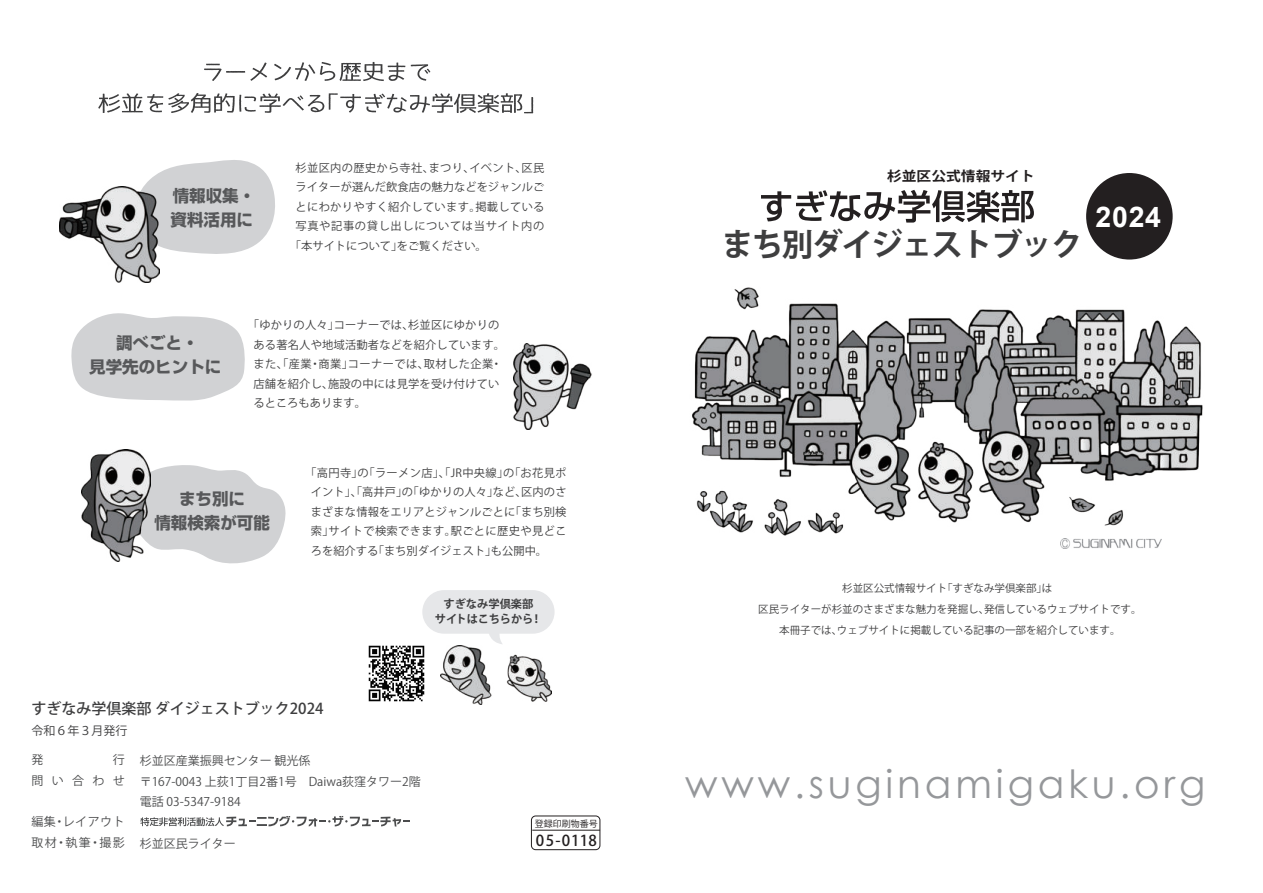
<style>
.page{position:relative;width:1263px;height:893px;background:#fff}
.page>*{position:absolute;margin:0;border:0;box-sizing:border-box;transform-origin:0 0}
.t1{font:39px "Century Gothic";letter-spacing:.1em;color:#95979a}
.t2{font:700 31.5px "Koz Go Pr 6 N";letter-spacing:-.05em;color:#3e3e3f}
.t3{font:700 28.5px "Arial";color:#fff}
.t4{font:700 16.5px/24px "G Shin Go";color:#57585a;text-align:center}
.t5{font:500 15px "Koz Go Pr 6 N";color:#3e3e3f}
.t6{font:500 15px "Koz Go Pr 6 N";letter-spacing:.04em;color:#231f20}
.t7{font:700 13.5px "Koz Go Pr 6 N";color:#231f20;scale:1.09 1}
.t8{font:12px/20.7px "Koz Go Pr 6 N";color:#4b4c4d}
.t9{font:12px/20.7px "Koz Go Pr 6 N";letter-spacing:.04em;color:#4b4c4d}
.t10{font:12px "Koz Go Pr 6 N";color:#3e3e3f}
.t11{font:11.25px/19.5px "Koz Go Pr 6 N";letter-spacing:.015em;color:#3e3e3f}
.t12{font:11.25px "Koz Go Pr 6 N";letter-spacing:.055em;color:#3e3e3f}
.t13{font:700 11.25px/15px "Koz Go Pr 6 N";color:#3e3e3f;text-align:center}
.t14{font:10.5px/20.7px "Koz Go Pro";color:#3e3e3f;text-align:center}
.t15{font:9px "Koz Go Pr 6 N";color:#231f20}
</style>
<div class="page">
<svg style="left:143px;top:160px;width:132px;height:94px;background:#d7d8d9"></svg>
<svg style="left:71px;top:313px;width:174px;height:88px;background:#d7d8da"></svg>
<svg style="left:150px;top:465px;width:136px;height:99px"></svg>
<svg style="left:204px;top:62px;width:63px;height:19px"></svg>
<svg style="left:274px;top:62px;width:131px;height:19px"></svg>
<svg style="left:411px;top:64px;width:19px;height:17px"></svg>
<svg style="left:98px;top:93px;width:435px;height:20px"></svg>
<div style="left:531px;top:815px;width:69px;height:35px;border:1px solid #231f20;border-radius:4px"></div>
<hr style="left:532px;top:830px;width:68px;height:1px;background:#231f20">
<svg style="left:140px;top:816px;width:270px;height:10px"></svg>
<div style="left:1086px;top:173px;width:87px;height:87px;background:#231f20;border-radius:50%"></div>
<svg style="left:761px;top:190px;width:273px;height:33px"></svg>
<img style="left:513px;top:343px;width:79px;height:87px">
<img style="left:59px;top:187px;width:101px;height:95px">
<img style="left:81px;top:450px;width:69px;height:111px">
<img style="left:692px;top:227px;width:511px;height:322px">
<img style="left:368px;top:645px;width:57px;height:57px">
<img style="left:440px;top:646px;width:111px;height:59px">
<div style="left:422px;top:590px;width:132px;height:44px;background:#e6e7e9;border-radius:22px"></div>
<svg style="left:489px;top:634px;width:13px;height:10px"></svg>
<h3 class="t4" style="left:171px;top:182px;width:86px;text-align:left">情報収集・資料活用に</h3>
<p class="t11" style="left:296px;top:158px;width:250px">杉並区内の歴史から寺社、まつり、イベント、区民</p>
<p class="t11" style="left:296px;top:178px;width:250px">ライターが選んだ飲食店の魅力などをジャンルご</p>
<p class="t11" style="left:296px;top:197px;width:250px">とにわかりやすく紹介しています。掲載している</p>
<p class="t12" style="left:296px;top:220px;width:250px">写真や記事の貸し出しについては当サイト内の</p>
<p class="t11" style="left:290px;top:236px;width:198px">「本サイトについて」をご覧ください。</p>
<h3 class="t4" style="left:89px;top:330px;width:133px">調べごと・<br>見学先のヒントに</h3>
<p class="t11" style="left:254px;top:315px;width:253px;text-indent:-6px">「ゆかりの人々」コーナーでは、杉並区にゆかりのある著名人や地域活動者などを紹介しています。また、「産業・商業」コーナーでは、取材した企業・店舗を紹介し、施設の中には見学を受け付けているところもあります。</p>
<h3 class="t4" style="left:154px;top:485px;width:117px">まち別に<br>情報検索が可能</h3>
<p class="t11" style="left:311px;top:463px;width:257px;text-align:justify;text-indent:-6px">「高円寺」の「ラーメン店」、「JR中央線」の「お花見ポイント」、「高井戸」の「ゆかりの人々」など、区内のさまざまな情報をエリアとジャンルごとに「まち別検索」サイトで検索できます。駅ごとに歴史や見どころを紹介する「まち別ダイジェスト」も公開中。</p>
<p class="t13" style="left:435px;top:596px;width:109px">すぎなみ学倶楽部<br>サイトはこちらから！</p>
<h3 class="t5" style="left:31px;top:700px;width:294px">すぎなみ学倶楽部 ダイジェストブック2024</h3>
<p class="t10" style="left:31px;top:724px;width:97px">令和６年３月発行</p>
<p class="t8" style="left:31px;top:770px;width:95px">問い合わせ</p>
<p class="t9" style="left:31px;top:812px;width:95px">編集・レイアウト取材・執筆・撮影</p>
<p class="t8" style="left:140px;top:750px;width:283px">杉並区産業振興センター 観光係<br>〒167-0043 上荻1丁目2番1号　Daiwa荻窪タワー2階電話 03-5347-9184</p>
<p class="t8" style="left:140px;top:833px;width:97px">杉並区民ライター</p>
<p class="t15" style="left:535px;top:819px;width:64px">登録印刷物番号</p>
<h3 class="t6" style="left:536px;top:832px;width:63px">05-0118</h3>
<p class="t7" style="left:887px;top:169px;width:137px">杉並区公式情報サイト</p>
<h2 class="t2" style="left:722px;top:226px;width:362px">まち別ダイジェストブック</h2>
<h3 class="t3" style="left:1095px;top:200px;width:67px">2024</h3>
<p class="t14" style="left:758px;top:578px;width:385px">杉並区公式情報サイト「すぎなみ学倶楽部」は<br>区民ライターが杉並のさまざまな魅力を発掘し、発信しているウェブサイトです。本冊子では、ウェブサイトに掲載している記事の一部を紹介しています。</p>
<h1 class="t1" style="left:685px;top:769px;width:522px">www.suginamigaku.org</h1>
</div>
